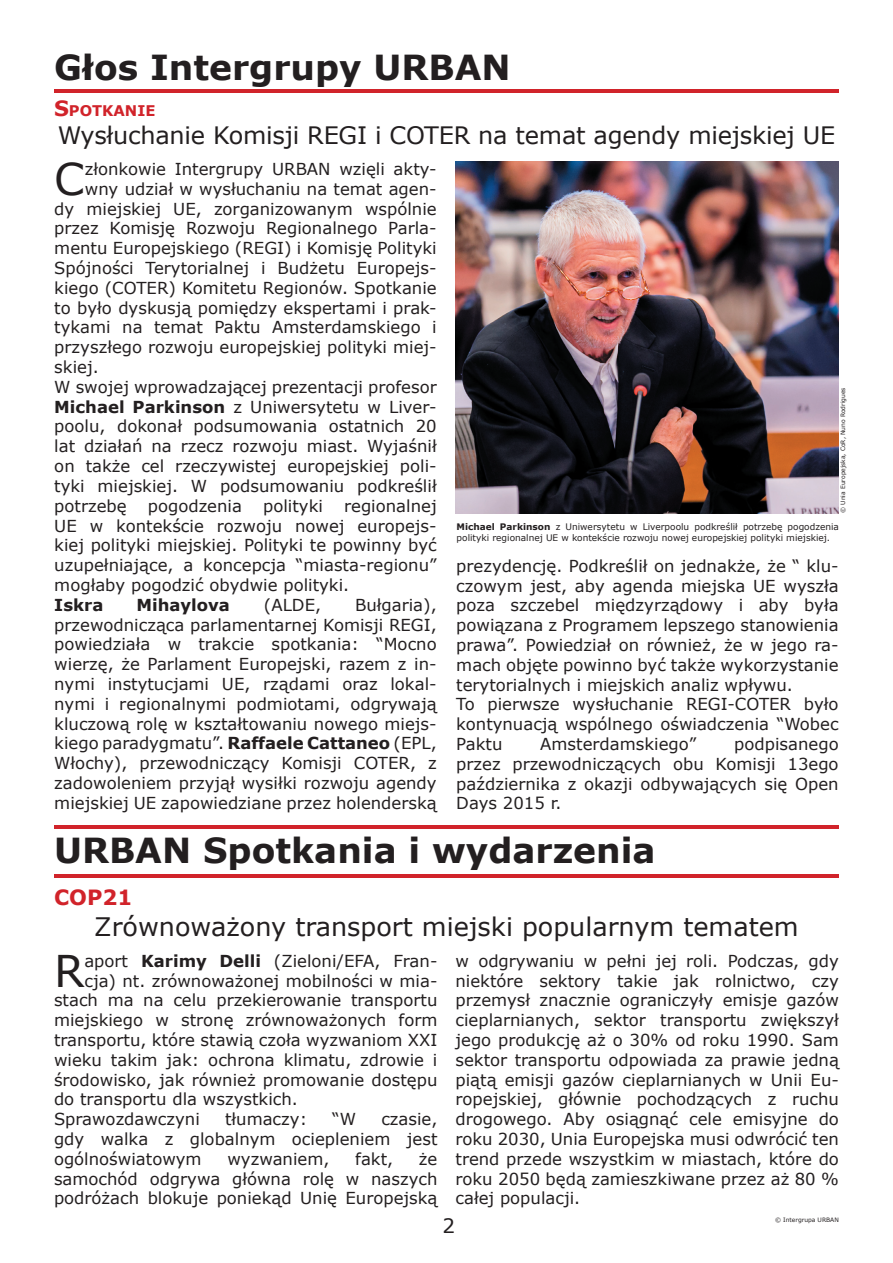
<style>
.page{position:relative;width:893px;height:1263px;background:#fff}
.page>*{position:absolute;margin:0;border:0;box-sizing:border-box;transform-origin:0 0}
.t1{font:43.65px "Verdana";color:#231f20}
.t2{font:700 34.5px "Verdana";color:#231f20}
.t3{font:25.5px "Verdana";color:#231f20}
.t4{font:24px "Verdana";letter-spacing:-.01em;color:#231f20}
.t5{font:700 21px "Verdana";color:#d1232a}
.t6{font:19.8px "Verdana";color:#231f20}
.t7{font:16.5px/19.8px "Verdana";color:#231f20;text-align:justify}
.t8{font:700 16.5px "Verdana";color:#231f20}
.t9{font:700 14.7px "Verdana";color:#d1232a}
.t10{font:9px/10.8px "Verdana";color:#231f20}
.t11{font:6px "Verdana";color:#231f20}
.s1{font-size:21px}
.s2{font-weight:700}
</style>
<div class="page">
<img style="left:456px;top:162px;width:382px;height:351px">
<hr style="left:54px;top:89px;width:785px;height:4px;background:#d1232a">
<hr style="left:54px;top:874px;width:785px;height:4px;background:#d1232a">
<hr style="left:54px;top:825px;width:785px;height:4px;background:#d1232a">
<h2 class="t2" style="left:54px;top:43px;width:458px">Głos Intergrupy URBAN</h2>
<p class="t9" style="left:54px;top:100px;width:103px"><span class="s1">S</span>POTKANIE</p>
<h3 class="t4" style="left:58px;top:119px;width:779px">Wysłuchanie Komisji REGI i COTER na temat agendy miejskiej UE</h3>
<h1 class="t1" style="left:54px;top:149px;width:32px">C</h1>
<p class="t7" style="left:85px;top:159px;width:353px">złonkowie Intergrupy URBAN wzięli akty-</p>
<p class="t7" style="left:85px;top:179px;width:353px">wny udział w wysłuchaniu na temat agen-</p>
<p class="t7" style="left:54px;top:199px;width:384px">dy miejskiej UE, zorganizowanym wspólnie</p>
<p class="t7" style="left:54px;top:218px;width:384px">przez Komisję Rozwoju Regionalnego Parla-</p>
<p class="t7" style="left:54px;top:238px;width:384px">mentu Europejskiego (REGI) i Komisję Polityki</p>
<p class="t7" style="left:54px;top:258px;width:384px">Spójności Terytorialnej i Budżetu Europejs-</p>
<p class="t7" style="left:54px;top:278px;width:384px">kiego (COTER) Komitetu Regionów. Spotkanie</p>
<p class="t7" style="left:54px;top:298px;width:384px">to było dyskusją pomiędzy ekspertami i prak-</p>
<p class="t7" style="left:54px;top:317px;width:384px">tykami na temat Paktu Amsterdamskiego i</p>
<p class="t7" style="left:54px;top:337px;width:384px">przyszłego rozwoju europejskiej polityki miej-</p>
<p class="t7" style="left:54px;top:357px;width:46px">skiej.</p>
<p class="t7" style="left:54px;top:377px;width:384px">W swojej wprowadzającej prezentacji profesor</p>
<p class="t7" style="left:54px;top:397px;width:384px"><span class="s2">Michael Parkinson</span> z Uniwersytetu w Liver-</p>
<p class="t7" style="left:54px;top:416px;width:384px">poolu, dokonał podsumowania ostatnich 20</p>
<p class="t7" style="left:54px;top:436px;width:384px">lat działań na rzecz rozwoju miast. Wyjaśnił</p>
<p class="t7" style="left:54px;top:456px;width:384px">on także cel rzeczywistej europejskiej poli-</p>
<p class="t7" style="left:54px;top:476px;width:384px">tyki miejskiej. W podsumowaniu podkreślił</p>
<p class="t7" style="left:54px;top:496px;width:74px">potrzebę</p>
<p class="t7" style="left:148px;top:496px;width:96px">pogodzenia</p>
<p class="t7" style="left:263px;top:496px;width:61px">polityki</p>
<p class="t11" style="left:839px;top:513px;width:127px;rotate:-90deg">© Unia Europejska, CoR, Nuno Rodrigues</p>
<p class="t7" style="left:54px;top:496px;width:384px;text-indent:290px">regionalnej UE w kontekście rozwoju nowej europejs&shy;kiej polityki miejskiej. Polityki te powinny być uzupełniające, a koncepcja “miasta-regionu” mogłaby pogodzić obydwie polityki.</p>
<p class="t8" style="left:54px;top:593px;width:51px">Iskra</p>
<p class="t8" style="left:136px;top:593px;width:95px">Mihaylova</p>
<p class="t7" style="left:264px;top:595px;width:59px">(ALDE,</p>
<p class="t10" style="left:457px;top:522px;width:384px"><span class="s2">Michael Parkinson</span> z Uniwersytetu w Liverpoolu podkreślił potrzebę pogodzenia polityki regionalnej UE w kontekście rozwoju nowej europejskiej polityki miejskiej.</p>
<p class="t7" style="left:456px;top:556px;width:384px;text-align:left">prezydencję. Podkreślił on jednakże, że “ klu&shy;czowym jest, aby agenda miejska UE wyszła poza szczebel międzyrządowy i aby była powiązana z Programem lepszego stanowienia prawa”. Powiedział on również, że w jego ra&shy;mach objęte powinno być także wykorzystanie terytorialnych i miejskich analiz wpływu.<br>To pierwsze wysłuchanie REGI-COTER było kontynuacją wspólnego oświadczenia “Wobec Paktu</p>
<p class="t7" style="left:54px;top:595px;width:384px;text-indent:301px">Bułgaria), przewodnicząca parlamentarnej Komisji REGI, powiedziała w trakcie spotkania: “Mocno wierzę, że Parlament Europejski, razem z in&shy;nymi instytucjami UE, rządami oraz lokal&shy;nymi i regionalnymi podmiotami, odgrywają kluczową rolę w kształtowaniu nowego miejs&shy;kiego paradygmatu”. <span class="s2">Raffaele Cattaneo</span> (EPL, Włochy), przewodniczący Komisji COTER, z zadowoleniem przyjął wysiłki rozwoju agendy miejskiej UE zapowiedziane przez holenderską</p>
<p class="t7" style="left:456px;top:734px;width:384px;text-indent:278px">podpisanego przez przewodniczących obu Komisji 13ego października z okazji odbywających się Open Days 2015 r.</p>
<p class="t7" style="left:540px;top:734px;width:158px">Amsterdamskiego”</p>
<h2 class="t2" style="left:54px;top:826px;width:603px">URBAN Spotkania i wydarzenia</h2>
<p class="t5" style="left:54px;top:882px;width:80px">COP21</p>
<h3 class="t3" style="left:94px;top:909px;width:706px">Zrównoważony transport miejski popularnym tematem</h3>
<h1 class="t1" style="left:54px;top:941px;width:32px">R</h1>
<p class="t7" style="left:84px;top:951px;width:355px">aport <span class="s2">Karimy Delli</span> (Zieloni/EFA, Fran-</p>
<p class="t7" style="left:84px;top:970px;width:355px">cja) nt. zrównoważonej mobilności w mia-</p>
<p class="t7" style="left:54px;top:990px;width:385px">stach ma na celu przekierowanie transportu</p>
<p class="t7" style="left:54px;top:1010px;width:385px">miejskiego w stronę zrównoważonych form</p>
<p class="t7" style="left:54px;top:1030px;width:385px">transportu, które stawią czoła wyzwaniom XXI</p>
<p class="t7" style="left:54px;top:1050px;width:385px">wieku takim jak: ochrona klimatu, zdrowie i</p>
<p class="t7" style="left:54px;top:1069px;width:385px">środowisko, jak również promowanie dostępu</p>
<p class="t7" style="left:54px;top:1089px;width:245px">do transportu dla wszystkich.</p>
<p class="t7" style="left:54px;top:1109px;width:147px">Sprawozdawczyni</p>
<p class="t7" style="left:225px;top:1109px;width:84px">tłumaczy:</p>
<p class="t7" style="left:332px;top:1109px;width:25px">“W</p>
<p class="t7" style="left:54px;top:1109px;width:385px;text-indent:327px">czasie, gdy walka z globalnym ociepleniem jest ogólnoświatowym</p>
<p class="t7" style="left:227px;top:1149px;width:104px">wyzwaniem,</p>
<p class="t7" style="left:355px;top:1149px;width:39px">fakt,</p>
<p class="t7" style="left:54px;top:1149px;width:385px;text-indent:365px">że samochód odgrywa główna rolę w naszych podróżach blokuje poniekąd Unię Europejską</p>
<p class="t7" style="left:455px;top:951px;width:385px">w odgrywaniu w pełni jej roli. Podczas, gdy niektóre sektory takie jak rolnictwo, czy przemysł znacznie ograniczyły emisje gazów cieplarnianych, sektor transportu zwiększył jego produkcję aż o 30% od roku 1990. Sam sektor transportu odpowiada za prawie jedną piątą emisji gazów cieplarnianych w Unii Eu&shy;ropejskiej, głównie pochodzących z ruchu drogowego. Aby osiągnąć cele emisyjne do roku 2030, Unia Europejska musi odwrócić ten trend przede wszystkim w miastach, które do roku 2050 będą zamieszkiwane przez aż 80 % całej populacji.</p>
<p class="t6" style="left:442px;top:1212px;width:14px">2</p>
<p class="t11" style="left:775px;top:1215px;width:65px">© Intergrupa URBAN</p>
</div>
